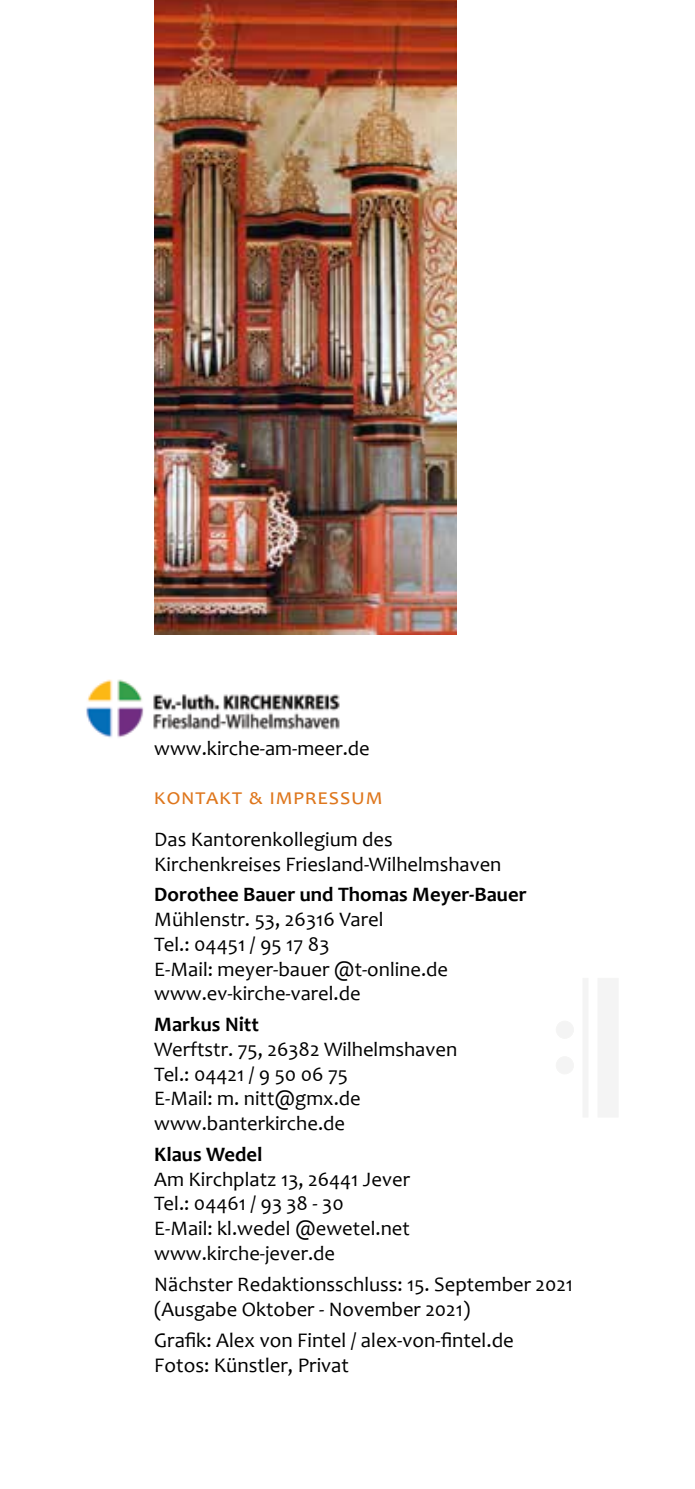
<style>
.page{position:relative;width:695px;height:1489px;background:#fff}
.page>*{position:absolute;margin:0;border:0;box-sizing:border-box;transform-origin:0 0}
.t1{font:22.5px "Candara";letter-spacing:.07em;color:#de761c}
.t2{font:21px/25px "Candara";color:#000}
.t3{font:20.5px/24.8px "Candara";color:#000}
.t4{font:700 20.5px "Candara";color:#000}
</style>
<div class="page">
<img style="left:86px;top:679px;width:254px;height:59px">
<svg style="left:556px;top:978px;width:62px;height:139px"></svg>
<img style="left:154px;top:0;width:302px;height:634px">
<p class="t3" style="left:154px;top:735px;width:217px">www.kirche-am-meer.de</p>
<p class="t1" style="left:154px;top:782px;width:229px">kontakt &amp; impressum</p>
<p class="t3" style="left:154px;top:826px;width:348px">Das Kantorenkollegium des<br>Kirchenkreises Friesland-Wilhelmshaven</p>
<p class="t4" style="left:154px;top:881px;width:374px">Dorothee Bauer und Thomas Meyer-Bauer</p>
<p class="t3" style="left:154px;top:906px;width:295px">Mühlenstr. 53, 26316 Varel<br>Tel.: 04451 / 95 17 83<br>E-Mail: meyer-bauer @t-online.de www.ev-kirche-varel.de</p>
<p class="t4" style="left:154px;top:1011px;width:106px">Markus Nitt</p>
<p class="t3" style="left:154px;top:1036px;width:304px">Werftstr. 75, 26382 Wilhelmshaven<br>Tel.: 04421 / 9 50 06 75<br>E-Mail: m. nitt@gmx.de www.banterkirche.de</p>
<p class="t4" style="left:154px;top:1141px;width:109px">Klaus Wedel</p>
<p class="t3" style="left:154px;top:1166px;width:257px">Am Kirchplatz 13, 26441 Jever<br>Tel.: 04461 / 93 38 - 30<br>E-Mail: kl.wedel @ewetel.net www.kirche-jever.de</p>
<p class="t3" style="left:154px;top:1271px;width:420px">N ächster Redaktionsschluss: 15. September 2021 (Ausgabe Oktober - N ovember 2021)</p>
<p class="t2" style="left:154px;top:1326px;width:361px">Grafik: Alex von Fintel / alex-von-fintel.de<br>Fotos: Künstler, Privat</p>
</div>
